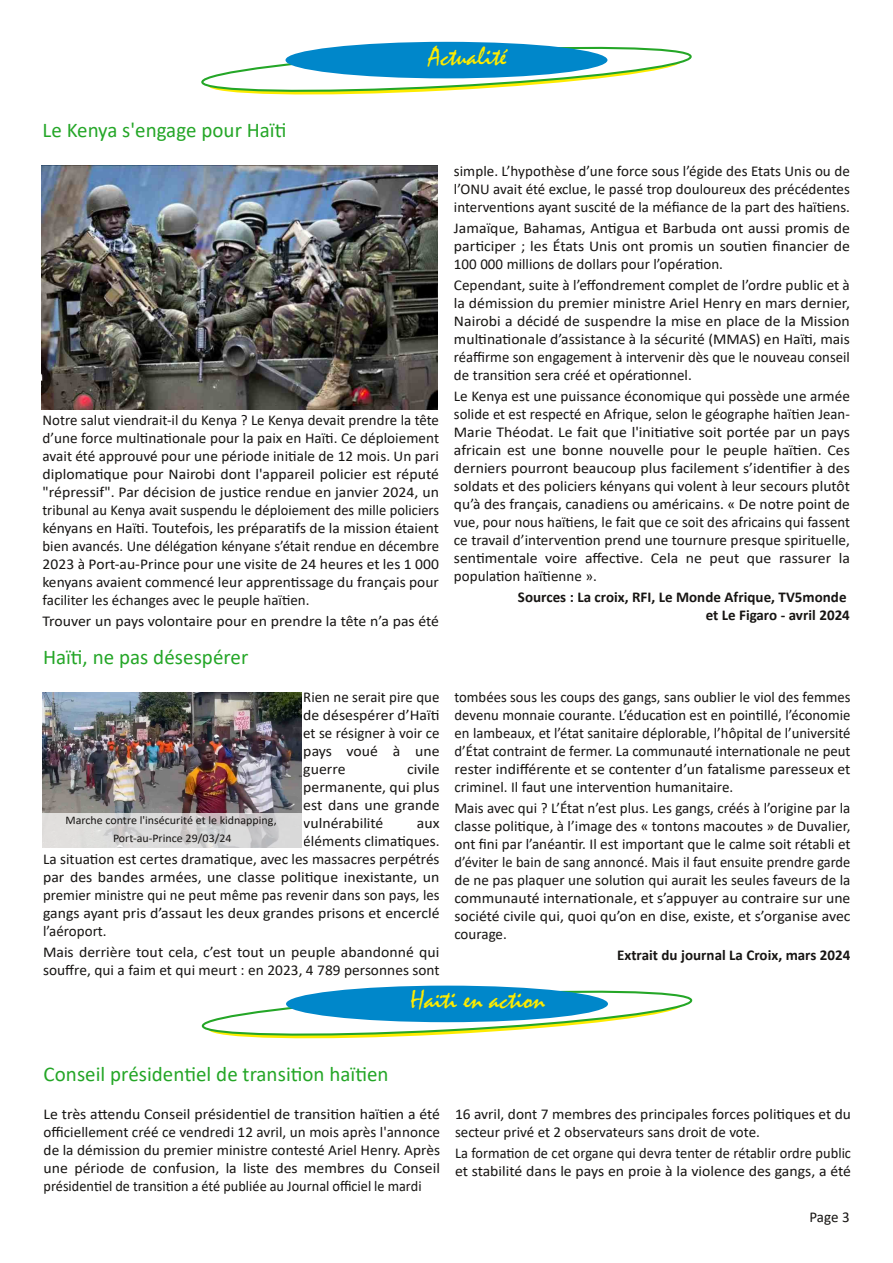
<style>
.page{position:relative;width:893px;height:1263px;background:#fff}
.page>*{position:absolute;margin:0;border:0;box-sizing:border-box;transform-origin:0 0}
.t1{font:27px "Mistral";color:#fdeb00}
.t2{font:21px "Calibri";color:#24a627}
.t3{font:15px/18px "Calibri";color:#171513;text-align:justify}
.t4{font:15px/18px "Calibri";color:#171513;text-align:justify;scale:1.05 1}
.t5{font:15px/18px "Calibri";color:#171513;scale:.96 1}
.t6{font:700 15px/18px "Calibri";letter-spacing:.005em;color:#171513;text-align:right}
.t7{font:11.7px/18px "Calibri";color:#171513;text-align:center}
</style>
<div class="page">
<svg style="left:201px;top:41px;width:491px;height:54px"></svg>
<div style="left:285px;top:42px;width:322px;height:36px;background:#0087ca;border-radius:50%"></div>
<img style="left:42px;top:165px;width:396px;height:244px">
<svg style="left:201px;top:990px;width:492px;height:49px"></svg>
<div style="left:286px;top:985px;width:322px;height:37px;background:#0087ca;border-radius:50%"></div>
<img style="left:43px;top:693px;width:258px;height:120px">
<div style="left:43px;top:813px;width:261px;height:34px;background:#fff;opacity:.7"></div>
<h2 class="t2" style="left:43px;top:121px;width:245px">Le Kenya s'engage pour Haïti</h2>
<h1 class="t1" style="left:429px;top:45px;width:79px">Actualité</h1>
<p class="t3" style="left:43px;top:413px;width:398px">Notre salut viendrait‐il du Kenya ? Le Kenya devait prendre la tête d’une force multinationale pour la paix en Haïti. Ce déploiement avait été approuvé pour une période initiale de 12 mois. Un pari diplomatique pour Nairobi dont l'appareil policier est réputé "répressif". Par décision de justice rendue en janvier 2024, un tribunal au Kenya avait suspendu le déploiement des mille policiers kényans en Haïti. Toutefois, les préparatifs de la mission étaient bien avancés. Une délégation kényane s’était rendue en décembre 2023 à Port‐au‐Prince pour une visite de 24 heures et les 1 000 kenyans avaient commencé leur apprentissage du français pour faciliter les échanges avec le peuple haïtien.</p>
<p class="t4" style="left:43px;top:614px;width:379px">Trouver un pays volontaire pour en prendre la tête n’a pas été</p>
<h2 class="t2" style="left:43px;top:648px;width:207px">Haïti, ne pas désespérer</h2>
<p class="t3" style="left:303px;top:689px;width:138px">Rien ne serait pire que de désespérer d’Haïti et se résigner à voir ce pays voué à une guerre</p>
<p class="t4" style="left:303px;top:761px;width:131px;text-indent:104px">civile permanente, qui plus est dans une grande vulnérabilité</p>
<p class="t7" style="left:66px;top:812px;width:213px">Marche contre l'insécurité et le kidnapping,<br>Port‐au‐Prince 29/03/24</p>
<p class="t4" style="left:417px;top:815px;width:23px">aux</p>
<p class="t3" style="left:303px;top:833px;width:138px">éléments climatiques.</p>
<p class="t3" style="left:43px;top:851px;width:398px">La situation est certes dramatique, avec les massacres perpétrés</p>
<p class="t4" style="left:43px;top:869px;width:379px">par des bandes armées, une classe politique inexistante, un</p>
<p class="t3" style="left:43px;top:887px;width:398px">premier ministre qui ne peut même pas revenir dans son pays, les</p>
<p class="t4" style="left:43px;top:905px;width:379px">gangs ayant pris d’assaut les deux grandes prisons et encerclé</p>
<p class="t3" style="left:43px;top:923px;width:65px">l’aéroport.</p>
<p class="t4" style="left:43px;top:944px;width:379px">Mais derrière tout cela, c’est tout un peuple abandonné qui souffre, qui a faim et qui meurt : en 2023, 4 789 personnes sont</p>
<p class="t3" style="left:454px;top:163px;width:398px">simple. L’hypothèse d’une force sous l’égide des Etats Unis ou de l’ONU avait été exclue, le passé trop douloureux des précédentes interventions ayant suscité de la méfiance de la part des haïtiens.</p>
<p class="t4" style="left:454px;top:220px;width:379px">Jamaïque, Bahamas, Antigua et Barbuda ont aussi promis de participer ; les États Unis ont promis un soutien financier de 100 000 millions de dollars pour l’opération.</p>
<p class="t3" style="left:454px;top:277px;width:398px">Cependant, suite à l’effondrement complet de l’ordre public et à la démission du premier ministre Ariel Henry en mars dernier, Nairobi a décidé de suspendre la mise en place de la Mission multinationale d’assistance à la sécurité (MMAS) en Haïti, mais réaffirme son engagement à intervenir dès que le nouveau conseil de transition sera créé et opérationnel.</p>
<p class="t3" style="left:454px;top:388px;width:398px">Le Kenya est une puissance économique qui possède une armée solide et est respecté en Afrique, selon le géographe haïtien Jean‐ Marie Théodat. Le fait que l'initiative soit portée par un pays africain est une bonne nouvelle pour le peuple haïtien. Ces derniers pourront beaucoup plus facilement s’identifier à des soldats et des policiers kényans qui volent à leur secours plutôt qu’à des français, canadiens ou américains. « De notre point de vue, pour nous haïtiens, le fait que ce soit des africains qui fassent ce travail d’intervention prend une tournure presque spirituelle, sentimentale voire affective. Cela ne peut que rassurer la population haïtienne ».</p>
<p class="t6" style="left:518px;top:589px;width:333px">Sources : La croix, RFI, Le Monde Afrique, TV5monde et Le Figaro ‐ avril 2024</p>
<p class="t3" style="left:454px;top:690px;width:398px">tombées sous les coups des gangs, sans oublier le viol des femmes devenu monnaie courante. L’éducation est en pointillé, l’économie en lambeaux, et l’état sanitaire déplorable, l’hôpital de l’université d’État contraint de fermer. La communauté internationale ne peut rester indifférente et se contenter d’un fatalisme paresseux et criminel. Il faut une intervention humanitaire.</p>
<p class="t3" style="left:454px;top:801px;width:398px">Mais avec qui ? L’État n’est plus. Les gangs, créés à l’origine par la classe politique, à l’image des « tontons macoutes » de Duvalier, ont fini par l’anéantir. Il est important que le calme soit rétabli et d’éviter le bain de sang annoncé. Mais il faut ensuite prendre garde de ne pas plaquer une solution qui aurait les seules faveurs de la communauté internationale, et s’appuyer au contraire sur une société civile qui, quoi qu’on en dise, existe, et s’organise avec courage.</p>
<p class="t6" style="left:617px;top:948px;width:235px">Extrait du journal La Croix, mars 2024</p>
<h2 class="t2" style="left:44px;top:1065px;width:347px">Conseil présidentiel de transition haïtien</h2>
<h1 class="t1" style="left:411px;top:988px;width:136px">Haïti en action</h1>
<p class="t4" style="left:44px;top:1107px;width:379px">Le très attendu Conseil présidentiel de transition haïtien a été officiellement créé ce vendredi 12 avril, un mois après l'annonce de la démission du premier ministre contesté Ariel Henry. Après une période de confusion, la liste des membres du Conseil présidentiel de transition a été publiée au Journal officiel le mardi</p>
<p class="t3" style="left:455px;top:1107px;width:397px">16 avril, dont 7 membres des principales forces politiques et du secteur privé et 2 observateurs sans droit de vote.</p>
<p class="t5" style="left:455px;top:1146px;width:414px">La formation de cet organe qui devra tenter de rétablir ordre public et stabilité dans le pays en proie à la violence des gangs, a été</p>
<p class="t3" style="left:809px;top:1209px;width:42px">Page 3</p>
</div>
